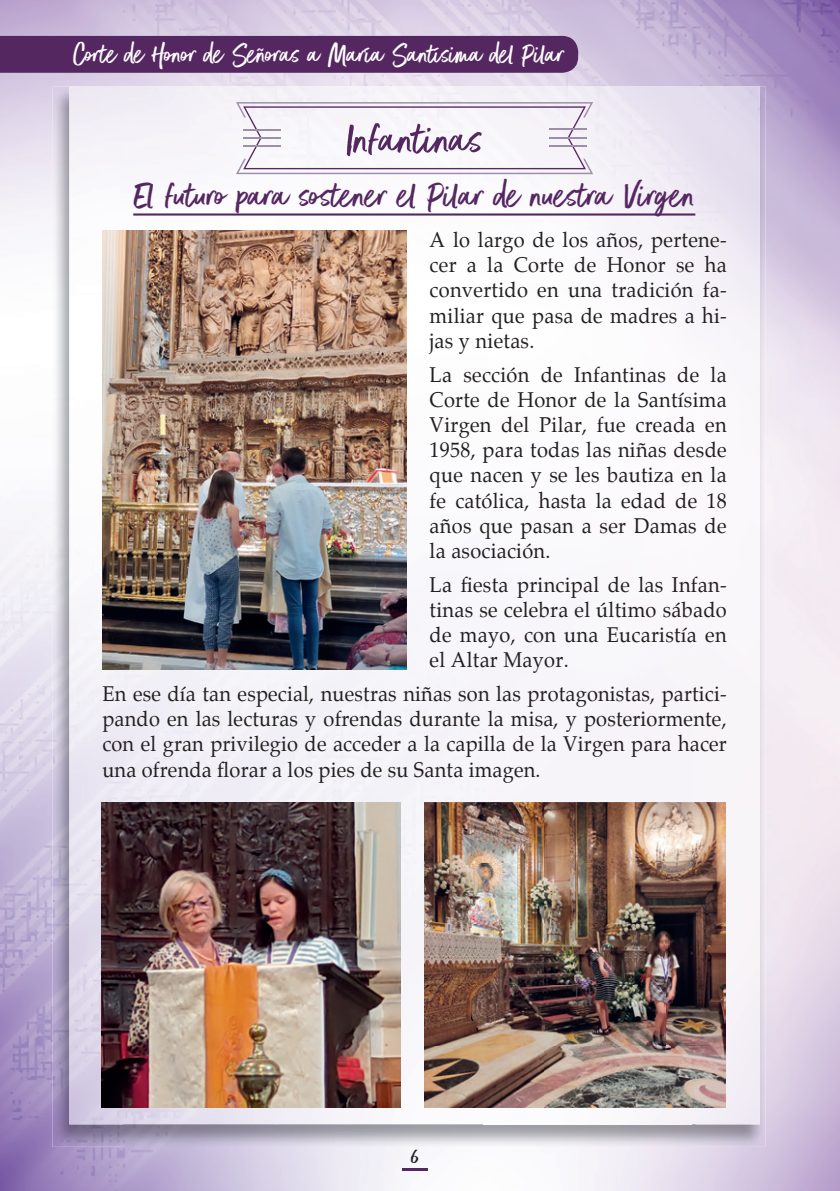
<style>
.page{position:relative;width:840px;height:1191px;background:#fff}
.page>*{position:absolute;margin:0;border:0;box-sizing:border-box;transform-origin:0 0}
.t1{font:52px "Better Times";color:#552761}
.t2{font:42px "Better Times";color:#552761}
.t3{font:32px "Better Times";color:#fff}
.t4{font:23px "Better Times";color:#231f20}
.t5{font:21px/25.2px "Palatino";letter-spacing:.015em;color:#231f20;text-align:justify;scale:.95 1}
</style>
<div class="page">
<img style="left:0;top:0;width:839px;height:1191px">
<img style="left:694px;top:87px;width:71px;height:1059px">
<img style="left:52px;top:87px;width:71px;height:1059px">
<img style="left:123px;top:1124px;width:571px;height:22px">
<img style="left:276px;top:86px;width:483px;height:761px">
<img style="left:69px;top:86px;width:207px;height:1038px">
<img style="left:691px;top:847px;width:68px;height:277px">
<img style="left:275px;top:847px;width:208px;height:277px">
<img style="left:483px;top:1107px;width:208px;height:17px">
<hr style="left:401px;top:1167px;width:26px;height:3px;background:#552761">
<div style="left:0;top:36px;width:578px;height:37px;background:#552761"></div>
<hr style="left:133px;top:213px;width:562px;height:2px;background:#552761">
<img style="left:103px;top:231px;width:303px;height:439px">
<img style="left:101px;top:802px;width:299px;height:305px">
<img style="left:424px;top:802px;width:301px;height:305px">
<svg style="left:236px;top:102px;width:357px;height:72px"></svg>
<hr style="left:242px;top:129px;width:38px;height:1px;background:#9f8ea7">
<hr style="left:242px;top:137px;width:38px;height:2px;background:#9f8ea7">
<hr style="left:242px;top:145px;width:38px;height:2px;background:#9f8ea7">
<hr style="left:548px;top:128px;width:38px;height:2px;background:#9f8ea7">
<hr style="left:548px;top:137px;width:38px;height:1px;background:#9f8ea7">
<hr style="left:548px;top:145px;width:38px;height:2px;background:#9f8ea7">
<h3 class="t3" style="left:72px;top:36px;width:493px">Corte de Honor de Señoras a María Santísima del Pilar</h3>
<h1 class="t1" style="left:345px;top:111px;width:139px">Infantinas</h1>
<h2 class="t2" style="left:133px;top:173px;width:563px">El futuro para sostener el Pilar de nuestra Virgen</h2>
<p class="t5" style="left:429px;top:228px;width:314px">A lo largo de los años, pertene&shy;cer a la Corte de Honor se ha convertido en una tradición fa&shy;miliar que pasa de madres a hi&shy;jas y nietas.</p>
<p class="t5" style="left:429px;top:362px;width:314px">La sección de Infantinas de la Corte de Honor de la Santísima Virgen del Pilar, fue creada en 1958, para todas las niñas desde que nacen y se les bautiza en la fe católica, hasta la edad de 18 años que pasan a ser Damas de la asociación.</p>
<p class="t5" style="left:429px;top:572px;width:314px">La fiesta principal de las Infan&shy;tinas se celebra el último sábado de mayo, con una Eucaristía en el Altar Mayor.</p>
<p class="t5" style="left:102px;top:681px;width:658px">En ese día tan especial, nuestras niñas son las protagonistas, partici&shy;pando en las lecturas y ofrendas durante la misa, y posteriormente, con el gran privilegio de acceder a la capilla de la Virgen para hacer una ofrenda florar a los pies de su Santa imagen.</p>
<p class="t4" style="left:410px;top:1143px;width:10px">6</p>
</div>
